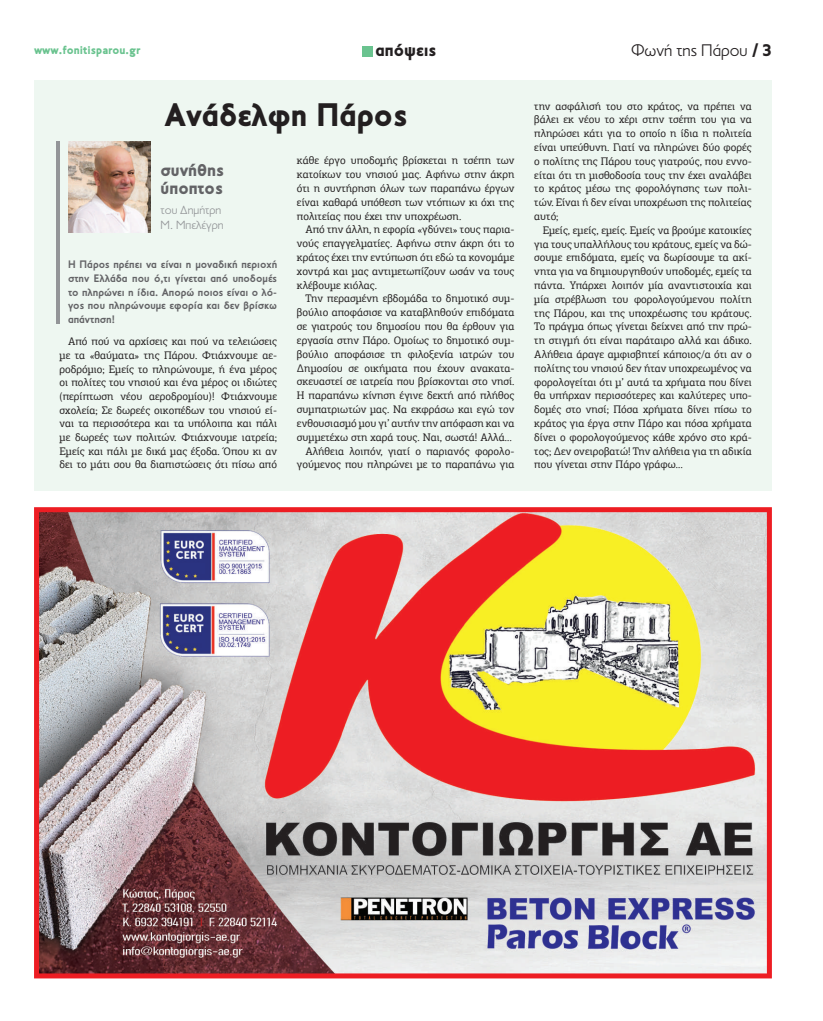
<style>
.page{position:relative;width:823px;height:1021px;background:#fff}
.page>*{position:absolute;margin:0;border:0;box-sizing:border-box;transform-origin:0 0}
.t1{font:900 33px "PF Transport";color:#231f20}
.t2{font:900 18px/18px "PF Transport";color:#636366}
.t3{font:900 17.9px "PF Transport";color:#231f20}
.t4{font:300 17px "PF Transport";color:#231f20}
.t5{font:300 12px/14.4px "PF Transport";color:#939598}
.t6{font:900 12px "PF Transport";color:#6ac38f}
.t7{font:11px/13.8px "PF Agora Slab Pro";color:#231f20;text-align:justify}
.t8{font:700 11px/13.7px "PF Transport";color:#636366;text-align:justify}
.s1{font-weight:900}
</style>
<div class="page">
<svg style="left:34px;top:507px;width:737px;height:471px;background:#c59b8e"></svg>
<div style="left:362px;top:46px;width:10px;height:10px;background:#6ac38f"></div>
<div style="left:34px;top:80px;width:737px;height:410px;background:#eef7f1"></div>
<hr style="left:56px;top:142px;width:4px;height:182px;background:#939598">
<img style="left:68px;top:142px;width:82px;height:91px">
<p class="t6" style="left:34px;top:43px;width:108px">www.fonitisparou.gr</p>
<h3 class="t3" style="left:375px;top:40px;width:63px">απόψεις</h3>
<h3 class="t4" style="left:630px;top:41px;width:142px">Φωνή της Πάρου <span class="s1">/ 3</span></h3>
<h1 class="t1" style="left:164px;top:96px;width:245px">Ανάδελφη Πάρος</h1>
<h2 class="t2" style="left:160px;top:161px;width:65px">συνήθης ύποπτος</h2>
<p class="t5" style="left:160px;top:203px;width:64px">του ∆ηµήτρη<br>Μ. Μπελέγρη</p>
<p class="t8" style="left:68px;top:258px;width:210px">Η Πάρος πρέπει να είναι η µοναδική περιοχή στην Ελλάδα που ό,τι γίνεται από υποδοµές το πληρώνει η ίδια. Απορώ ποιος είναι ο λό&shy;γος που πληρώνουµε εφορία και δεν βρίσκω απάντηση!</p>
<p class="t7" style="left:60px;top:334px;width:219px;text-indent:9px">Από πού να αρχίσεις και πού να τελειώσεις µε τα «θαύµατα» της Πάρου. Φτιάχνουµε αε&shy;ροδρόµιο; Εµείς το πληρώνουµε, ή ένα µέρος οι πολίτες του νησιού και ένα µέρος οι ιδιώτες (περίπτωση νέου αεροδροµίου)! Φτιάχνουµε σχολεία; Σε δωρεές οικοπέδων του νησιού εί&shy;ναι τα περισσότερα και τα υπόλοιπα και πάλι µε δωρεές των πολιτών. Φτιάχνουµε ιατρεία; Εµείς και πάλι µε δικά µας έξοδα. Όπου κι αν δει το µάτι σου θα διαπιστώσεις ότι πίσω από</p>
<p class="t7" style="left:297px;top:153px;width:219px">κάθε έργο υποδοµής βρίσκεται η τσέπη των κατοίκων του νησιού µας. Αφήνω στην άκρη ότι η συντήρηση όλων των παραπάνω έργων είναι καθαρά υπόθεση των ντόπιων κι όχι της πολιτείας που έχει την υποχρέωση.</p>
<p class="t7" style="left:297px;top:223px;width:219px;text-indent:9px">Από την άλλη, η εφορία «γδύνει» τους παρια&shy;νούς επαγγελµατίες. Αφήνω στην άκρη ότι το κράτος έχει την εντύπωση ότι εδώ τα κονοµάµε χοντρά και µας αντιµετωπίζουν ωσάν να τους κλέβουµε κιόλας.</p>
<p class="t7" style="left:297px;top:292px;width:219px;text-align:right">Την περασµένη εβδοµάδα το δηµοτικό συµ&shy;βούλιο αποφάσισε να καταβληθούν επιδόµατα σε γιατρούς του δηµοσίου που θα έρθουν για εργασία στην Πάρο. Οµοίως το δηµοτικό συµ&shy;βούλιο αποφάσισε τη φιλοξενία ιατρών του ∆ηµοσίου σε οικήµατα που έχουν ανακατα&shy;σκευαστεί σε ιατρεία που βρίσκονται στο νησί.<br>Η παραπάνω κίνηση έγινε δεκτή από πλήθος συµπατριωτών µας. Να εκφράσω και εγώ τον ενθουσιασµό µου γι’ αυτήν την απόφαση και να συµµετέχω στη χαρά τους. Ναι, σωστά! Αλλά… Αλήθεια λοιπόν, γιατί ο παριανός φορολο&shy;γούµενος που πληρώνει µε το παραπάνω για</p>
<p class="t7" style="left:534px;top:99px;width:219px">την ασφάλισή του στο κράτος, να πρέπει να βάλει εκ νέου το χέρι στην τσέπη του για να πληρώσει κάτι για το οποίο η ίδια η πολιτεία είναι υπεύθυνη. Γιατί να πληρώνει δύο φορές ο πολίτης της Πάρου τους γιατρούς, που εννο&shy;είται ότι τη µισθοδοσία τους την έχει αναλάβει το κράτος µέσω της φορολόγησης των πολι&shy;τών. Είναι ή δεν είναι υποχρέωση της πολιτείας αυτό;</p>
<p class="t7" style="left:534px;top:223px;width:219px;text-indent:9px">Εµείς, εµείς, εµείς. Εµείς να βρούµε κατοικίες για τους υπαλλήλους του κράτους, εµείς να δώ&shy;σουµε επιδόµατα, εµείς να δωρίσουµε τα ακί&shy;νητα για να δηµιουργηθούν υποδοµές, εµείς τα πάντα. Υπάρχει λοιπόν µία αναντιστοιχία και µία στρέβλωση του φορολογούµενου πολίτη της Πάρου, και της υποχρέωσης του κράτους.<br>Το πράγµα όπως γίνεται δείχνει από την πρώ&shy;τη στιγµή ότι είναι παράταιρο αλλά και άδικο.<br>Αλήθεια άραγε αµφισβητεί κάποιος/α ότι αν ο πολίτης του νησιού δεν ήταν υποχρεωµένος να φορολογείται ότι µ’ αυτά τα χρήµατα που δίνει θα υπήρχαν περισσότερες και καλύτερες υπο&shy;δοµές στο νησί; Πόσα χρήµατα δίνει πίσω το κράτος για έργα στην Πάρο και πόσα χρήµατα δίνει ο φορολογούµενος κάθε χρόνο στο κρά&shy;τος; ∆εν ονειροβατώ! Την αλήθεια για τη αδικία που γίνεται στην Πάρο γράφω…</p>
</div>
